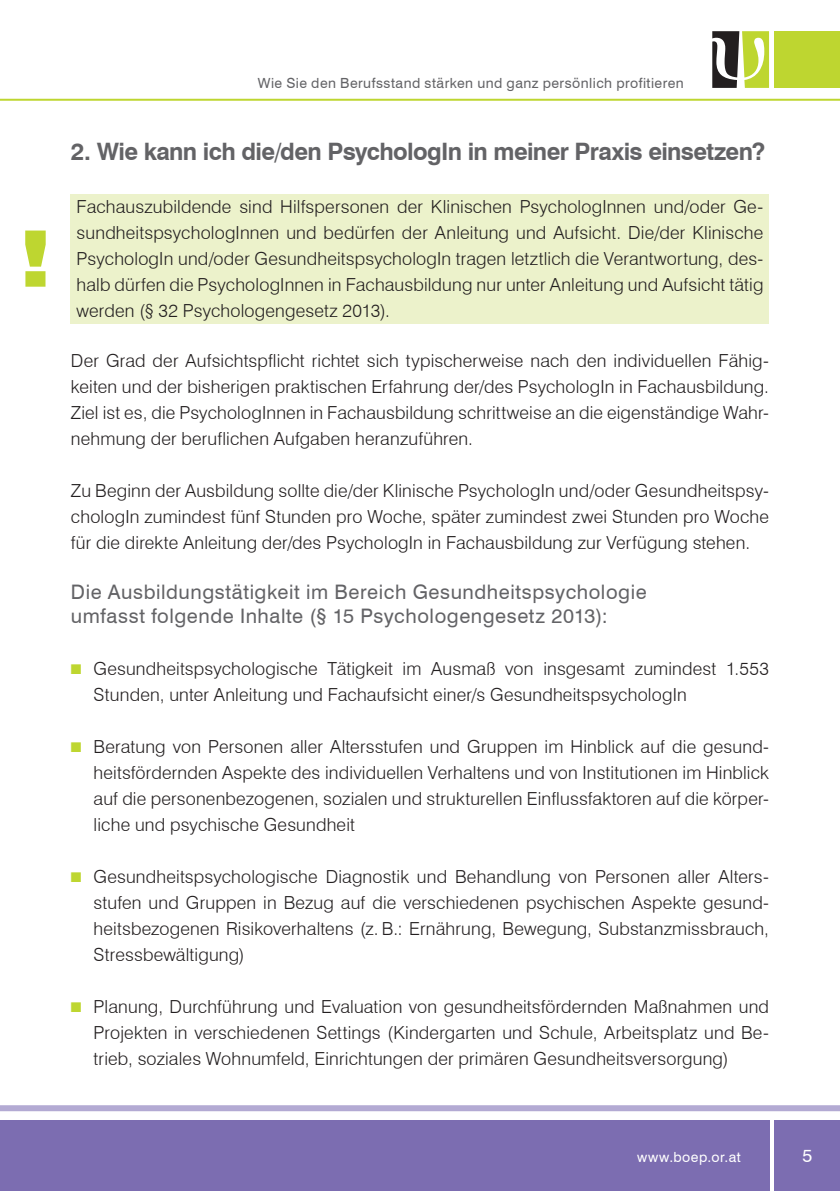
<style>
.page{position:relative;width:840px;height:1191px;background:#fff}
.page>*{position:absolute;margin:0;border:0;box-sizing:border-box;transform-origin:0 0}
.HL{font:700 24px "Swiss 721 BT";letter-spacing:-.025em;color:#636366}
.SubHL{font:20px/24px "Swiss 721 BT";letter-spacing:.03em;color:#636366}
.Text{font:300 18px/26px "Swiss 721 BT";letter-spacing:.01em;color:#231f20;text-align:justify}
.t1{font:18px "Swiss 721 BT";color:#fff}
.t2{font:14px "Swiss 721 BT";letter-spacing:.035em;color:#636366}
.t3{font:14px "Swiss 721 BT";letter-spacing:.035em;color:#fff}
.s1{color:#bed630}
</style>
<div class="page">
<div style="left:0;top:1120px;width:768px;height:71px;background:#7c6db1"></div>
<div style="left:774px;top:31px;width:65px;height:57px;background:#bed630"></div>
<div style="left:774px;top:1120px;width:65px;height:71px;background:#7c6db1"></div>
<div style="left:0;top:1105px;width:839px;height:6px;background:#b3aad3"></div>
<svg style="left:712px;top:31px;width:56px;height:57px"></svg>
<hr style="left:0;top:99px;width:839px;height:2px;background:#bed630">
<div style="left:71px;top:194px;width:697px;height:129px;background:#ecf2cb"></div>
<svg style="left:25px;top:230px;width:21px;height:57px"></svg>
<p class="t2" style="left:258px;top:74px;width:427px">Wie Sie den Berufsstand stärken und ganz persönlich profitieren</p>
<p class="HL" style="left:71px;top:137px;width:695px">2. Wie kann ich die/den PsychologIn in meiner Praxis einsetzen?</p>
<p class="Text" style="left:77px;top:194px;width:688px">Fachauszubildende sind Hilfspersonen der Klinischen PsychologInnen und/oder Ge&shy;sundheitspsychologInnen und bedürfen der Anleitung und Aufsicht. Die/der Klinische PsychologIn und/oder GesundheitspsychologIn tragen letztlich die Verantwortung, des&shy;halb dürfen die PsychologInnen in Fachausbildung nur unter Anleitung und Aufsicht tätig werden (§ 32 Psychologengesetz 2013).</p>
<p class="Text" style="left:71px;top:347px;width:699px">Der Grad der Aufsichtspflicht richtet sich typischerweise nach den individuellen Fähig&shy;keiten und der bisherigen praktischen Erfahrung der/des PsychologIn in Fachausbildung.<br>Ziel ist es, die PsychologInnen in Fachausbildung schrittweise an die eigenständige Wahr&shy;nehmung der beruflichen Aufgaben heranzuführen.</p>
<p class="Text" style="left:71px;top:477px;width:699px">Zu Beginn der Ausbildung sollte die/der Klinische PsychologIn und/oder Gesundheitspsy&shy;chologIn zumindest fünf Stunden pro Woche, später zumindest zwei Stunden pro Woche für die direkte Anleitung der/des PsychologIn in Fachausbildung zur Verfügung stehen.</p>
<p class="SubHL" style="left:71px;top:580px;width:577px">Die Ausbildungstätigkeit im Bereich Gesundheitspsychologie umfasst folgende Inhalte (§ 15 Psychologengesetz 2013):</p>
<p class="Text" style="left:94px;top:655px;width:676px;text-indent:-23px"><span class="s1">■</span> Gesundheitspsychologische Tätigkeit im Ausmaß von insgesamt zumindest 1.553<br>Stunden, unter Anleitung und Fachaufsicht einer/s GesundheitspsychologIn</p>
<p class="Text" style="left:94px;top:733px;width:676px;text-indent:-23px"><span class="s1">■</span> Beratung von Personen aller Altersstufen und Gruppen im Hinblick auf die gesund&shy;heitsfördernden Aspekte des individuellen Verhaltens und von Institutionen im Hinblick auf die personenbezogenen, sozialen und strukturellen Einflussfaktoren auf die körper&shy;liche und psychische Gesundheit</p>
<p class="Text" style="left:94px;top:863px;width:676px;text-indent:-23px"><span class="s1">■</span> Gesundheitspsychologische Diagnostik und Behandlung von Personen aller Alters&shy;stufen und Gruppen in Bezug auf die verschiedenen psychischen Aspekte gesund&shy;heitsbezogenen Risikoverhaltens (z. B.: Ernährung, Bewegung, Substanzmissbrauch, Stressbewältigung)</p>
<p class="Text" style="left:94px;top:993px;width:676px;text-indent:-23px"><span class="s1">■</span> Planung, Durchführung und Evaluation von gesundheitsfördernden Maßnahmen und Projekten in verschiedenen Settings (Kindergarten und Schule, Arbeitsplatz und Be&shy;trieb, soziales Wohnumfeld, Einrichtungen der primären Gesundheitsversorgung)</p>
<p class="t3" style="left:636px;top:1148px;width:105px">www.boep.or.at</p>
<p class="t1" style="left:802px;top:1144px;width:11px">5</p>
</div>
